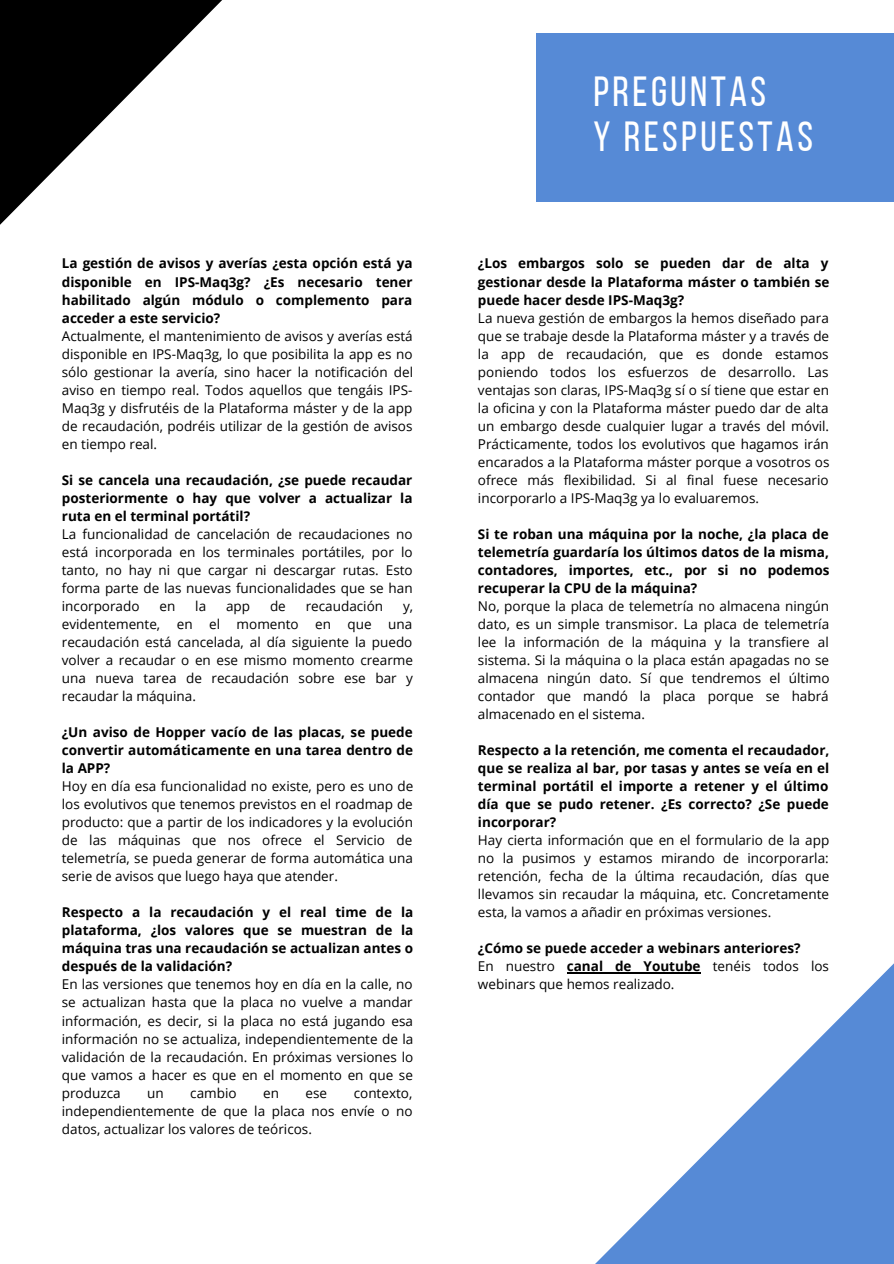
<style>
.page{position:relative;width:894px;height:1264px;background:#fff}
.page>*{position:absolute;margin:0;border:0;box-sizing:border-box;transform-origin:0 0}
.t1{font:42px "Bebas Neue";letter-spacing:.08em;color:#fff}
.t2{font:13.5px/18px "Open Sans";color:#000;text-align:justify}
.t3{font:700 13.5px/18px "Open Sans";color:#000;text-align:justify}
.s1{font-weight:700}
</style>
<div class="page">
<svg style="left:0;top:0;width:222px;height:225px;fill:#000"></svg>
<svg style="left:567px;top:964px;width:326px;height:299px"></svg>
<div style="left:536px;top:34px;width:357px;height:168px;background:#568ad6"></div>
<hr style="left:566px;top:972px;width:134px;height:1px;background:#000">
<p class="t3" style="left:62px;top:254px;width:352px">La gestión de avisos y averías ¿esta opción está ya disponible en IPS-Maq3g? ¿Es necesario tener habilitado algún módulo o complemento para acceder a este servicio?</p>
<p class="t2" style="left:62px;top:326px;width:352px">Actualmente, el mantenimiento de avisos y averías está disponible en IPS-Maq3g, lo que posibilita la app es no sólo gestionar la avería, sino hacer la notificación del aviso en tiempo real. Todos aquellos que tengáis IPS-Maq3g y disfrutéis de la Plataforma máster y de la app de recaudación, podréis utilizar de la gestión de avisos en tiempo real.</p>
<p class="t3" style="left:62px;top:470px;width:352px">Si se cancela una recaudación, ¿se puede recaudar posteriormente o hay que volver a actualizar la ruta en el terminal portátil?</p>
<p class="t2" style="left:62px;top:524px;width:352px">La funcionalidad de cancelación de recaudaciones no está incorporada en los terminales portátiles, por lo tanto, no hay ni que cargar ni descargar rutas. Esto forma parte de las nuevas funcionalidades que se han incorporado</p>
<p class="t2" style="left:159px;top:596px;width:17px">en</p>
<p class="t2" style="left:195px;top:596px;width:12px">la</p>
<p class="t2" style="left:226px;top:596px;width:26px">app</p>
<p class="t2" style="left:270px;top:596px;width:17px">de</p>
<p class="t2" style="left:305px;top:596px;width:79px">recaudación</p>
<p class="t2" style="left:62px;top:596px;width:353px;text-indent:341px">y, evidentemente, en el momento en que una recaudación está cancelada, al día siguiente la puedo volver a recaudar o en ese mismo momento crearme una nueva tarea de recaudación sobre ese bar y recaudar la máquina.</p>
<p class="t3" style="left:62px;top:723px;width:352px">¿Un aviso de Hopper vacío de las placas, se puede convertir automáticamente en una tarea dentro de la APP?</p>
<p class="t2" style="left:62px;top:777px;width:353px">Hoy en día esa funcionalidad no existe, pero es uno de los evolutivos que tenemos previstos en el roadmap de producto: que a partir de los indicadores y la evolución de las máquinas que nos ofrece el Servicio de telemetría, se pueda generar de forma automática una serie de avisos que luego haya que atender.</p>
<p class="t3" style="left:62px;top:903px;width:353px">Respecto a la recaudación y el real time de la plataforma, ¿los valores que se muestran de la máquina tras una recaudación se actualizan antes o después de la validación?</p>
<p class="t2" style="left:62px;top:975px;width:353px">En las versiones que tenemos hoy en día en la calle, no se actualizan hasta que la placa no vuelve a mandar información, es decir, si la placa no está jugando esa información no se actualiza, independientemente de la validación de la recaudación. En próximas versiones lo que vamos a hacer es que en el momento en que se produzca</p>
<p class="t2" style="left:147px;top:1083px;width:18px">un</p>
<p class="t2" style="left:190px;top:1083px;width:48px">cambio</p>
<p class="t2" style="left:263px;top:1083px;width:17px">en</p>
<p class="t2" style="left:305px;top:1083px;width:23px">ese</p>
<p class="t2" style="left:62px;top:1083px;width:352px;text-indent:292px">contexto, independientemente de que la placa nos envíe o no datos, actualizar los valores de teóricos.</p>
<p class="t1" style="left:593px;top:74px;width:174px">PREGUNTAS</p>
<p class="t1" style="left:593px;top:119px;width:221px">Y RESPUESTAS</p>
<p class="t3" style="left:478px;top:254px;width:353px">¿Los embargos solo se pueden dar de alta y gestionar desde la Plataforma máster o también se puede hacer desde IPS-Maq3g?</p>
<p class="t2" style="left:478px;top:308px;width:353px">La nueva gestión de embargos la hemos diseñado para que se trabaje desde la Plataforma máster y a través de la app de recaudación, que es donde estamos poniendo todos los esfuerzos de desarrollo. Las ventajas son claras, IPS-Maq3g sí o sí tiene que estar en la oficina y con la Plataforma máster puedo dar de alta un embargo desde cualquier lugar a través del móvil.<br>Prácticamente, todos los evolutivos que hagamos irán encarados a la Plataforma máster porque a vosotros os ofrece más flexibilidad. Si al final fuese necesario incorporarlo a IPS-Maq3g ya lo evaluaremos.</p>
<p class="t3" style="left:478px;top:524px;width:353px">Si te roban una máquina por la noche, ¿la placa de telemetría guardaría los últimos datos de la misma, contadores, importes, etc., por si no podemos recuperar la CPU de la máquina?</p>
<p class="t2" style="left:478px;top:596px;width:353px">No, porque la placa de telemetría no almacena ningún dato, es un simple transmisor. La placa de telemetría lee la información de la máquina y la transfiere al sistema. Si la máquina o la placa están apagadas no se almacena ningún dato. Sí que tendremos el último contador que mandó la placa porque se habrá almacenado en el sistema.</p>
<p class="t3" style="left:478px;top:741px;width:353px">Respecto a la retención, me comenta el recaudador, que se realiza al bar, por tasas y antes se veía en el terminal portátil el importe a retener y el último día que se pudo retener. ¿Es correcto? ¿Se puede incorporar?</p>
<p class="t2" style="left:478px;top:831px;width:353px">Hay cierta información que en el formulario de la app no la pusimos y estamos mirando de incorporarla: retención, fecha de la última recaudación, días que llevamos sin recaudar la máquina, etc. Concretamente esta, la vamos a añadir en próximas versiones.</p>
<p class="t3" style="left:478px;top:939px;width:324px">¿Cómo se puede acceder a webinars anteriores?</p>
<p class="t2" style="left:478px;top:957px;width:352px">En nuestro <span class="s1">canal de Youtube</span> tenéis todos los webinars que hemos realizado.</p>
</div>
